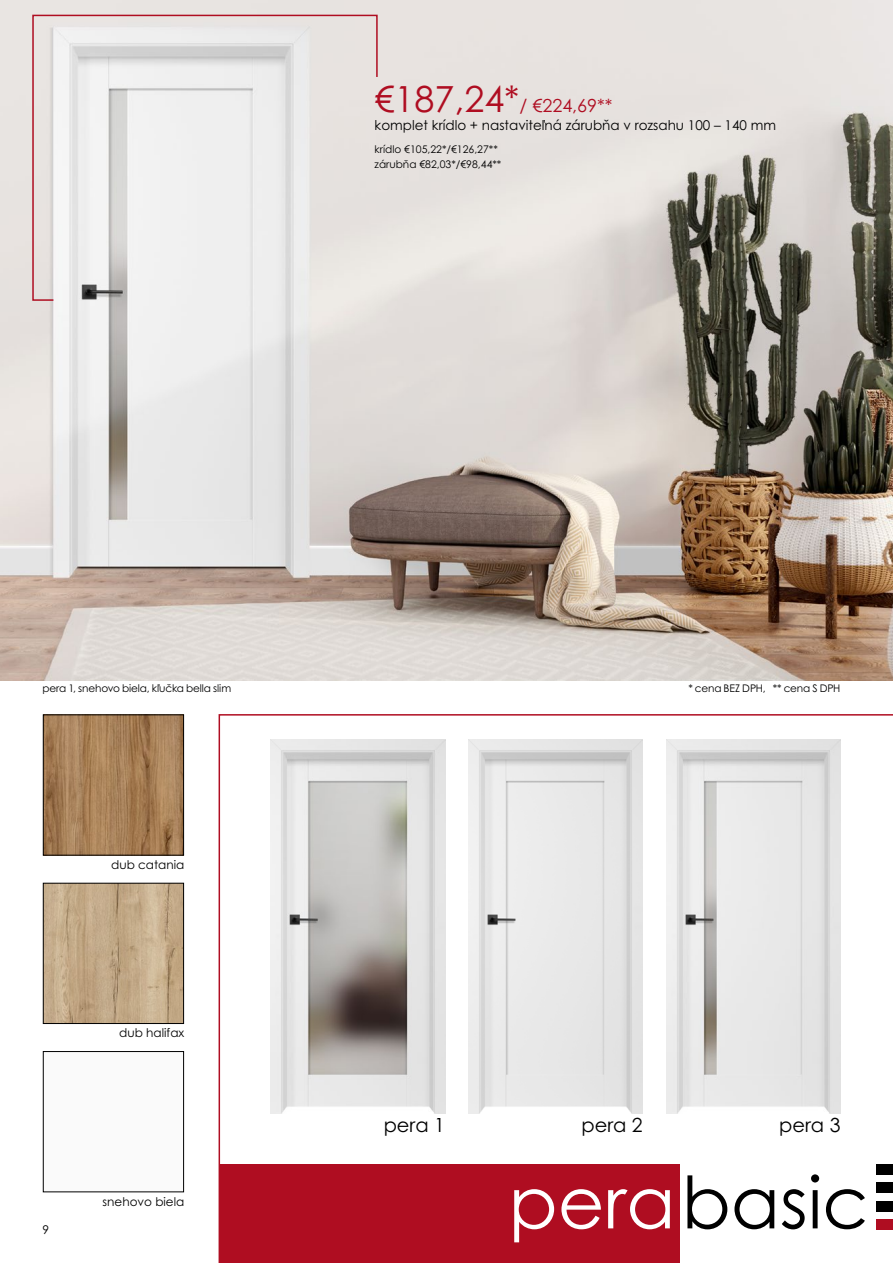
<style>
.page{position:relative;width:893px;height:1263px;background:#fff}
.page>*{position:absolute;margin:0;border:0;box-sizing:border-box;transform-origin:0 0}
.t1{font:72px "Century Gothic Pro";color:#000}
.t2{font:19.5px "Century Gothic Pro";color:#000}
.t3{font:18px "Century Gothic Pro";color:#af0d21}
.t4{font:13.5px "Century Gothic Pro";color:#000}
.t5{font:12px "Century Gothic Pro";color:#000}
.t6{font:10.5px/15px "Century Gothic Pro";letter-spacing:-.005em;color:#000}
.s1{font-size:36px}
.s2{color:#fff}
</style>
<div class="page">
<img style="left:0;top:0;width:893px;height:680px">
<svg style="left:218px;top:714px;width:675px;height:549px"></svg>
<img style="left:469px;top:739px;width:174px;height:374px">
<img style="left:271px;top:739px;width:174px;height:374px">
<img style="left:666px;top:739px;width:174px;height:374px">
<svg style="left:32px;top:14px;width:346px;height:288px"></svg>
<img style="left:45px;top:716px;width:137px;height:137px">
<div style="left:43px;top:714px;width:141px;height:141px;border:1px solid #000"></div>
<img style="left:45px;top:885px;width:137px;height:137px">
<div style="left:43px;top:883px;width:141px;height:141px;border:1px solid #000"></div>
<div style="left:43px;top:1051px;width:141px;height:141px;background:#fafafa"></div>
<div style="left:43px;top:1051px;width:141px;height:141px;border:1px solid #000"></div>
<h3 class="t3" style="left:375px;top:94px;width:239px"><span class="s1">€187,24*</span>/ €224,69**</h3>
<p class="t4" style="left:375px;top:117px;width:403px">komplet krídlo + nastaviteľná zárubňa v rozsahu 100 – 140 mm</p>
<p class="t6" style="left:375px;top:141px;width:128px">krídlo €105,22*/€126,27** zárubňa €82,03*/€98,44**</p>
<p class="t6" style="left:43px;top:681px;width:190px">pera 1, snehovo biela, kľučka bella slim</p>
<p class="t6" style="left:688px;top:681px;width:154px">* cena BEZ DPH, ** cena S DPH</p>
<p class="t5" style="left:111px;top:857px;width:75px">dub catania</p>
<p class="t5" style="left:119px;top:1026px;width:67px">dub halifax</p>
<p class="t5" style="left:43px;top:1222px;width:8px">9</p>
<p class="t5" style="left:103px;top:1194px;width:83px">snehovo biela</p>
<h2 class="t2" style="left:384px;top:1113px;width:63px">pera 1</h2>
<h2 class="t2" style="left:581px;top:1113px;width:63px">pera 2</h2>
<h2 class="t2" style="left:779px;top:1113px;width:63px">pera 3</h2>
<h1 class="t1" style="left:509px;top:1158px;width:362px"><span class="s2">pera</span>basic</h1>
</div>
